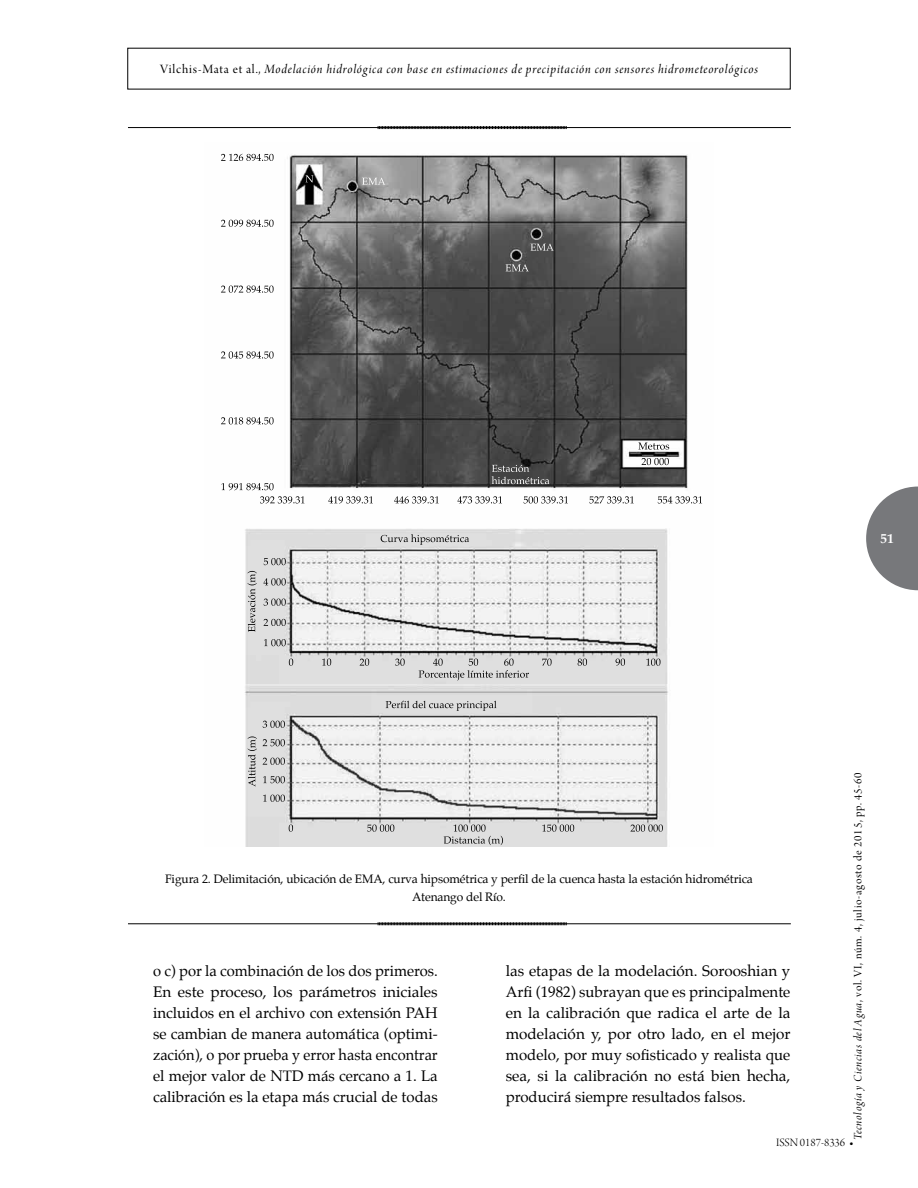
<style>
.page{position:relative;width:918px;height:1188px;background:#fff}
.page>*{position:absolute;margin:0;border:0;box-sizing:border-box;transform-origin:0 0}
.t1{font:15px/20.9px "Palatino";color:#000;text-align:justify}
.t2{font:13.5px "Arno Pro Italic Display";letter-spacing:.055em;color:#000}
.t3{font:700 13.5px "Palatino";color:#fff}
.t4{font:12px/18px "Palatino";letter-spacing:-.01em;color:#000;text-align:center}
.t5{font:12px "Arno Pro Display";letter-spacing:.06em;color:#000}
.t6{font:12px "Arno Pro Light Display";color:#000}
.s1{font-family:"Arno Pro Display"}
.s2{font-family:"Arno Pro Italic Display"}
.s3{font-family:"Arno Pro"}
</style>
<div class="page">
<svg style="left:866px;top:487px;width:52px;height:103px"></svg>
<img style="left:221px;top:153px;width:482px;height:694px">
<img style="left:229px;top:154px;width:45px;height:7px">
<img style="left:229px;top:220px;width:45px;height:7px">
<img style="left:229px;top:286px;width:45px;height:7px">
<img style="left:229px;top:351px;width:45px;height:8px">
<img style="left:229px;top:417px;width:45px;height:7px">
<img style="left:221px;top:483px;width:53px;height:7px">
<img style="left:301px;top:496px;width:138px;height:7px">
<img style="left:475px;top:496px;width:27px;height:7px">
<img style="left:564px;top:496px;width:138px;height:7px">
<img style="left:381px;top:534px;width:78px;height:8px">
<img style="left:419px;top:670px;width:100px;height:8px">
<img style="left:247px;top:571px;width:10px;height:22px">
<img style="left:322px;top:659px;width:328px;height:7px">
<img style="left:454px;top:824px;width:209px;height:8px">
<img style="left:444px;top:836px;width:59px;height:9px">
<img style="left:248px;top:736px;width:9px;height:21px">
<img style="left:401px;top:701px;width:96px;height:7px">
<img style="left:264px;top:558px;width:22px;height:7px">
<img style="left:263px;top:721px;width:22px;height:7px">
<img style="left:638px;top:442px;width:31px;height:8px">
<img style="left:647px;top:458px;width:22px;height:7px">
<img style="left:362px;top:178px;width:23px;height:7px">
<svg style="left:306px;top:175px;width:7px;height:7px"></svg>
<img style="left:530px;top:244px;width:24px;height:7px">
<img style="left:492px;top:465px;width:30px;height:7px">
<img style="left:506px;top:264px;width:23px;height:7px">
<hr style="left:128px;top:127px;width:663px;height:1px;background:#000">
<svg style="left:378px;top:126px;width:189px;height:3px"></svg>
<hr style="left:128px;top:924px;width:663px;height:1px;background:#000">
<svg style="left:378px;top:922px;width:189px;height:3px"></svg>
<p class="t2" style="left:160px;top:62px;width:599px"><span class="s1">Vilchis-Mata et al.,</span> Modelación hidrológica con base en estimaciones de precipitación con sensores hidrometeorológicos</p>
<p class="t3" style="left:880px;top:526px;width:15px">51</p>
<p class="t5" style="left:851px;top:1140px;width:370px;rotate:-90deg"><span class="s2">Tecnología y Ciencias del Agua</span>, vol. VI, núm. 4, julio-agosto de 2015, pp. 45-60</p>
<p class="t4" style="left:165px;top:869px;width:589px">Figura 2. Delimitación, ubicación de EMA, curva hipsométrica y perfil de la cuenca hasta la estación hidrométrica<br>Atenango del Río.</p>
<p class="t1" style="left:153px;top:961px;width:286px">o c) por la combinación de los dos primeros.<br>En este proceso, los parámetros iniciales incluidos en el archivo con extensión PAH se cambian de manera automática (optimi&shy;zación), o por prueba y error hasta encontrar el mejor valor de NTD más cercano a 1. La calibración es la etapa más crucial de todas</p>
<p class="t1" style="left:506px;top:961px;width:286px">las etapas de la modelación. Sorooshian y Arfi (1982) subrayan que es principalmente en la calibración que radica el arte de la modelación y, por otro lado, en el mejor modelo, por muy sofisticado y realista que sea, si la calibración no está bien hecha, producirá siempre resultados falsos.</p>
<p class="t6" style="left:776px;top:1136px;width:79px">ISSN 0187-8336 <span class="s3">•</span></p>
</div>
